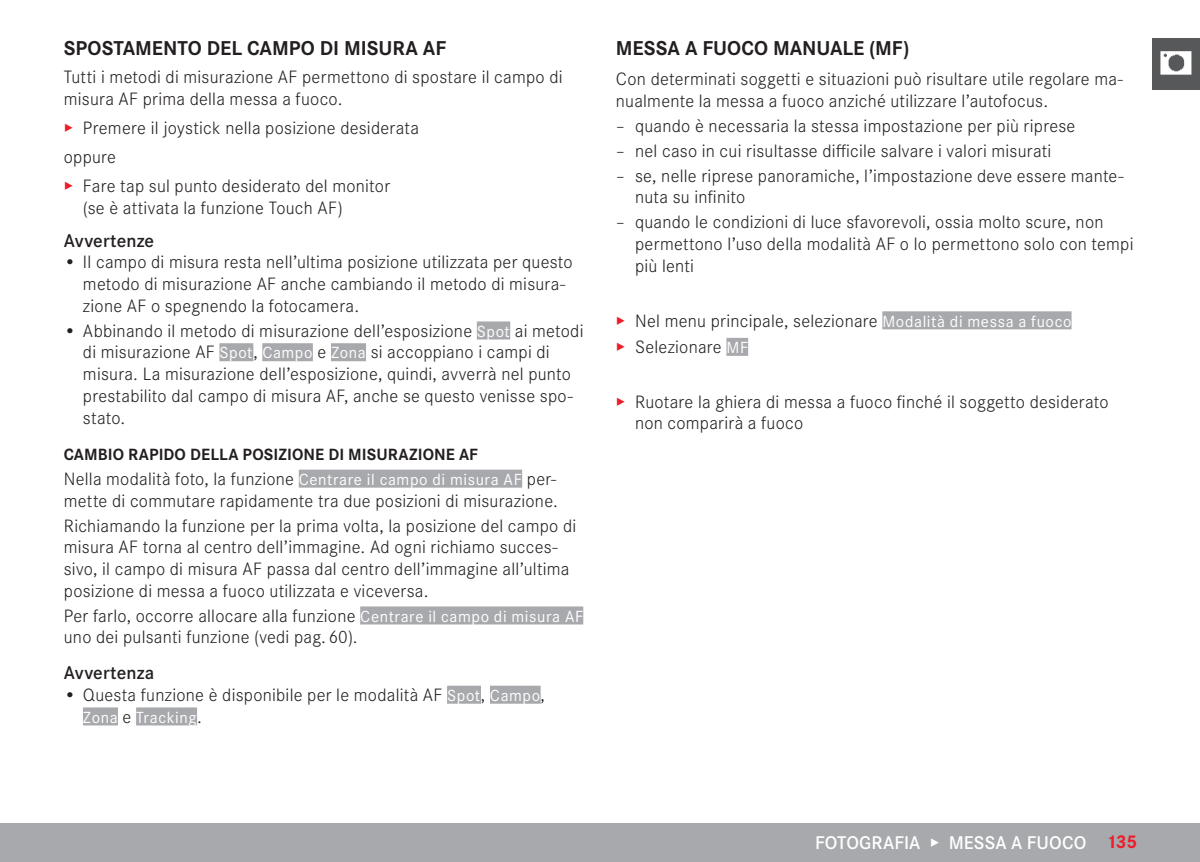
<style>
.page{position:relative;width:1200px;height:862px;background:#fff}
.page>*{position:absolute;margin:0;border:0;box-sizing:border-box;transform-origin:0 0}
.Heading____Heading_02{font:700 20.7px "Corporate S";letter-spacing:-.005em;color:#231f20}
.t1{font:600 19.12px "Corporate S";letter-spacing:.005em;color:#fff}
.Heading____Note_Heading{font:600 19.12px "Corporate S";letter-spacing:.005em;color:#231f20}
.Text____Body_Text{font:300 18.45px/21.8px "Corporate S";letter-spacing:.015em;color:#231f20}
.Text____Einzug_3_mm{font:300 18.45px "Corporate S";letter-spacing:.015em;color:#231f20}
.Text____oder{font:300 18.45px "Corporate S";letter-spacing:.015em;color:#231f20}
.Heading____Heading_04{font:700 16.88px "Corporate S";letter-spacing:.005em;color:#231f20}
.t2{font:16.65px "Corporate S";letter-spacing:.035em;color:#fff}
.s1{color:#ee1c28}
.s2{font-weight:400;font-size:16.65px;color:#fff}
.s3{font-weight:300;font-size:18.45px;color:#231f20}
.s4{font-weight:700;color:#ee1c28}
</style>
<div class="page">
<div style="left:1151px;top:38px;width:48px;height:51px;background:#57585a"></div>
<img style="left:1160px;top:51px;width:32px;height:24px">
<div style="left:0;top:823px;width:1199px;height:38px;background:#a8a9ad"></div>
<div style="left:476px;top:321px;width:34px;height:18px;background:#a8a9ad"></div>
<div style="left:219px;top:343px;width:34px;height:18px;background:#a8a9ad"></div>
<div style="left:262px;top:343px;width:51px;height:18px;background:#a8a9ad"></div>
<div style="left:331px;top:343px;width:35px;height:18px;background:#a8a9ad"></div>
<div style="left:299px;top:469px;width:223px;height:18px;background:#a8a9ad"></div>
<div style="left:360px;top:606px;width:223px;height:18px;background:#a8a9ad"></div>
<div style="left:447px;top:685px;width:34px;height:18px;background:#a8a9ad"></div>
<div style="left:490px;top:685px;width:50px;height:18px;background:#a8a9ad"></div>
<div style="left:83px;top:707px;width:35px;height:18px;background:#a8a9ad"></div>
<div style="left:136px;top:707px;width:61px;height:18px;background:#a8a9ad"></div>
<div style="left:882px;top:311px;width:189px;height:18px;background:#a8a9ad"></div>
<div style="left:726px;top:337px;width:22px;height:18px;background:#a8a9ad"></div>
<p class="Heading____Heading_02" style="left:64px;top:32px;width:384px">SPOSTAMENTO DEL CAMPO DI MISURA AF</p>
<p class="Text____Body_Text" style="left:64px;top:65px;width:500px">Tutti i metodi di misurazione AF permettono di spostare il campo di misura AF prima della messa a fuoco.</p>
<p class="Text____Body_Text" style="left:64px;top:116px;width:356px"><span class="s1">▸</span> Premere il joystick nella posizione desiderata</p>
<p class="Text____oder" style="left:64px;top:143px;width:54px">oppure</p>
<p class="Text____Body_Text" style="left:64px;top:174px;width:328px"><span class="s1">▸</span> Fare tap sul punto desiderato del monitor</p>
<p class="Text____Einzug_3_mm" style="left:83px;top:195px;width:261px">(se è attivata la funzione Touch AF)</p>
<p class="Heading____Note_Heading" style="left:64px;top:226px;width:92px">Avvertenze</p>
<p class="Text____Body_Text" style="left:83px;top:250px;width:491px;text-indent:-19px">• Il campo di misura resta nell’ultima posizione utilizzata per questo metodo di misurazione AF anche cambiando il metodo di misura&shy;zione AF o spegnendo la fotocamera.</p>
<p class="Text____Body_Text" style="left:83px;top:318px;width:502px;text-indent:-19px">• Abbinando il metodo di misurazione dell’esposizione <span class="s2">Spot</span> ai metodi di misurazione AF <span class="s2">Spot</span>, <span class="s2">Campo</span> e <span class="s2">Zona</span> si accoppiano i campi di misura. La misurazione dell’esposizione, quindi, avverrà nel punto prestabilito dal campo di misura AF, anche se questo venisse spo&shy;stato.</p>
<p class="Heading____Heading_04" style="left:64px;top:440px;width:415px">CAMBIO RAPIDO DELLA POSIZIONE DI MISURAZIONE AF</p>
<p class="Text____Body_Text" style="left:64px;top:466px;width:495px">Nella modalità foto, la funzione <span class="s2">Centrare il campo di misura AF</span> per&shy;mette di commutare rapidamente tra due posizioni di misurazione.</p>
<p class="Text____Body_Text" style="left:64px;top:513px;width:514px">Richiamando la funzione per la prima volta, la posizione del campo di misura AF torna al centro dell’immagine. Ad ogni richiamo succes&shy;sivo, il campo di misura AF passa dal centro dell’immagine all’ultima posizione di messa a fuoco utilizzata e viceversa.</p>
<p class="Text____Body_Text" style="left:64px;top:603px;width:521px">Per farlo, occorre allocare alla funzione <span class="s2">Centrare il campo di misura AF </span>uno dei pulsanti funzione (vedi pag.60).</p>
<p class="Heading____Note_Heading" style="left:64px;top:658px;width:92px">Avvertenza</p>
<p class="Text____Body_Text" style="left:64px;top:682px;width:482px">• Questa funzione è disponibile per le modalità AF <span class="s2">Spot</span>, <span class="s2">Campo</span>,</p>
<p class="t2" style="left:83px;top:704px;width:120px">Zona <span class="s3">e</span> Tracking<span class="s3">.</span></p>
<p class="Heading____Heading_02" style="left:615px;top:32px;width:295px">MESSA A FUOCO MANUALE (MF)</p>
<p class="Text____Body_Text" style="left:615px;top:67px;width:508px">Con determinati soggetti e situazioni può risultare utile regolare ma&shy;nualmente la messa a fuoco anziché utilizzare l’autofocus.</p>
<p class="Text____Body_Text" style="left:615px;top:114px;width:461px">– quando è necessaria la stessa impostazione per più riprese</p>
<p class="Text____Body_Text" style="left:615px;top:138px;width:437px">– nel caso in cui risultasse difficile salvare i valori misurati</p>
<p class="Text____Body_Text" style="left:635px;top:163px;width:490px;text-indent:-19px">– se, nelle riprese panoramiche, l’impostazione deve essere mante&shy;nuta su infinito</p>
<p class="Text____Body_Text" style="left:635px;top:210px;width:500px;text-indent:-19px">– quando le condizioni di luce sfavorevoli, ossia molto scure, non permettono l’uso della modalità AF o lo permettono solo con tempi più lenti</p>
<p class="Text____Body_Text" style="left:615px;top:308px;width:457px"><span class="s1">▸</span> Nel menu principale, selezionare <span class="s2">Modalità di messa a fuoco</span></p>
<p class="Text____Body_Text" style="left:615px;top:335px;width:134px"><span class="s1">▸</span> Selezionare <span class="s2">MF</span></p>
<p class="Text____Body_Text" style="left:635px;top:389px;width:475px;text-indent:-19px"><span class="s1">▸</span> Ruotare la ghiera di messa a fuoco finché il soggetto desiderato non comparirà a fuoco</p>
<p class="t1" style="left:814px;top:827px;width:324px">FOTOGRAFIA ▸ MESSA A FUOCO <span class="s4">135</span></p>
</div>
